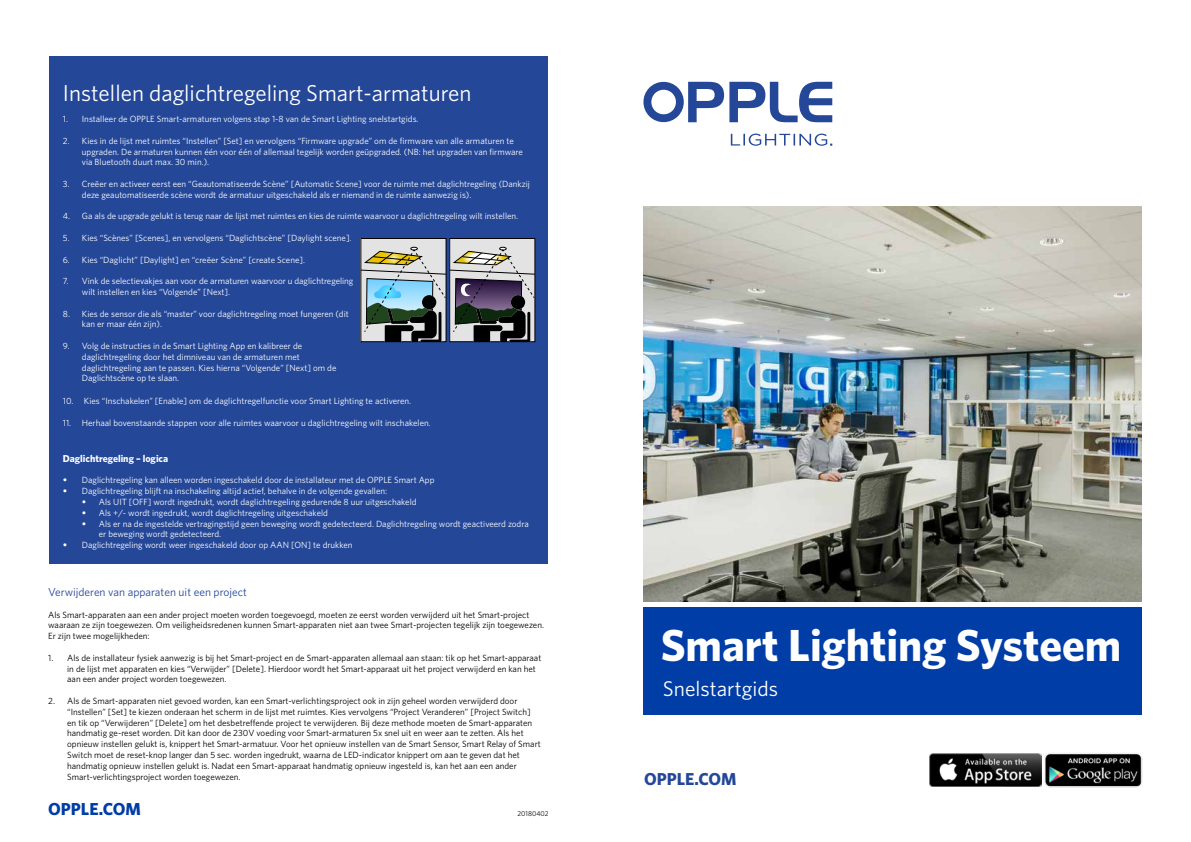
<style>
.page{position:relative;width:1191px;height:842px;background:#fff}
.page>*{position:absolute;margin:0;border:0;box-sizing:border-box;transform-origin:0 0}
.t1{font:700 45px "Whitney";color:#fff}
.t2{font:23px "Whitney";color:#fff}
.t3{font:21.3px "Whitney";color:#fff}
.t4{font:700 17.3px "Whitney";color:#244798}
.t5{font:700 17.3px "Whitney";color:#003da6}
.t6{font:11.5px "Whitney";color:#244798}
.t7{font:700 10px "Whitney";color:#fff}
.t8{font:9px/10.8px "Whitney";color:#fff}
.t9{font:9px/10.8px "Whitney";color:#000}
.t10{font:7px "Whitney";color:#000}
.s1{font-family:"Arial";font-weight:900}
</style>
<div class="page">
<img style="left:643px;top:206px;width:498px;height:396px">
<svg style="left:643px;top:81px;width:189px;height:65px"></svg>
<div style="left:643px;top:607px;width:498px;height:107px;background:#003da6"></div>
<img style="left:929px;top:753px;width:112px;height:34px">
<img style="left:1044px;top:753px;width:99px;height:35px">
<div style="left:49px;top:57px;width:498px;height:507px;background:#244798"></div>
<div style="left:361px;top:238px;width:85px;height:104px;background:#e3e3e3"></div>
<div style="left:360px;top:238px;width:86px;height:104px;border:1px solid #000"></div>
<div style="left:450px;top:238px;width:85px;height:104px;background:#e3e3e3"></div>
<div style="left:449px;top:238px;width:86px;height:104px;border:1px solid #000"></div>
<svg style="left:360px;top:247px;width:175px;height:95px"></svg>
<h2 class="t2" style="left:63px;top:77px;width:410px">Instellen daglichtregeling Smart-armaturen</h2>
<p class="t8" style="left:63px;top:113px;width:357px">1. Installeer de OPPLE Smart-armaturen volgens stap 1-8 van de Smart Lighting snelstartgids.</p>
<p class="t8" style="left:82px;top:135px;width:442px;text-indent:-19px">2. Kies in de lijst met ruimtes “Instellen” [Set] en vervolgens “Firmware upgrade” om de firmware van alle armaturen te upgraden. De armaturen kunnen één voor één of allemaal tegelijk worden geüpgraded. (NB: het upgraden van firmware via Bluetooth duurt max. 30 min.).</p>
<p class="t8" style="left:82px;top:178px;width:450px;text-indent:-19px">3. Creëer en activeer eerst een “Geautomatiseerde Scène” [Automatic Scene] voor de ruimte met daglichtregeling (Dankzij deze geautomatiseerde scène wordt de armatuur uitgeschakeld als er niemand in de ruimte aanwezig is).</p>
<p class="t8" style="left:63px;top:211px;width:457px">4. Ga als de upgrade gelukt is terug naar de lijst met ruimtes en kies de ruimte waarvoor u daglichtregeling wilt instellen.</p>
<p class="t8" style="left:63px;top:232px;width:290px">5. Kies “Scènes” [Scenes], en vervolgens “Daglichtscène” [Daylight scene].</p>
<p class="t8" style="left:63px;top:254px;width:244px">6. Kies “Daglicht” [Daylight] en “creëer Scène” [create Scene].</p>
<p class="t8" style="left:82px;top:275px;width:273px;text-indent:-19px">7. Vink de selectievakjes aan voor de armaturen waarvoor u daglichtregeling wilt instellen en kies “Volgende” [Next].</p>
<p class="t8" style="left:82px;top:308px;width:268px;text-indent:-19px">8. Kies de sensor die als “master” voor daglichtregeling moet fungeren (dit kan er maar één zijn).</p>
<p class="t8" style="left:82px;top:340px;width:256px;text-indent:-19px">9. Volg de instructies in de Smart Lighting App en kalibreer de daglichtregeling door het dimniveau van de armaturen met daglichtregeling aan te passen. Kies hierna “Volgende” [Next] om de Daglichtscène op te slaan.</p>
<p class="t8" style="left:63px;top:395px;width:350px">10. Kies “Inschakelen” [Enable] om de daglichtregelfunctie voor Smart Lighting te activeren.</p>
<p class="t8" style="left:63px;top:417px;width:369px">11. Herhaal bovenstaande stappen voor alle ruimtes waarvoor u daglichtregeling wilt inschakelen.</p>
<p class="t7" style="left:63px;top:452px;width:107px">Daglichtregeling – logica</p>
<p class="t8" style="left:63px;top:475px;width:373px"><span class="s1">•</span> Daglichtregeling kan alleen worden ingeschakeld door de installateur met de OPPLE Smart App</p>
<p class="t8" style="left:63px;top:485px;width:326px"><span class="s1">•</span> Daglichtregeling blijft na inschakeling altijd actief, behalve in de volgende gevallen:</p>
<p class="t8" style="left:82px;top:496px;width:336px"><span class="s1">•</span> Als UIT [OFF] wordt ingedrukt, wordt daglichtregeling gedurende 8 uur uitgeschakeld</p>
<p class="t8" style="left:82px;top:507px;width:248px"><span class="s1">•</span> Als +/- wordt ingedrukt, wordt daglichtregeling uitgeschakeld</p>
<p class="t8" style="left:99px;top:518px;width:431px;text-indent:-17px"><span class="s1">•</span> Als er na de ingestelde vertragingstijd geen beweging wordt gedetecteerd. Daglichtregeling wordt geactiveerd zodra er beweging wordt gedetecteerd.</p>
<p class="t8" style="left:63px;top:539px;width:291px"><span class="s1">•</span> Daglichtregeling wordt weer ingeschakeld door op AAN [ON] te drukken</p>
<p class="t6" style="left:48px;top:584px;width:200px">Verwijderen van apparaten uit een project</p>
<p class="t9" style="left:48px;top:609px;width:497px">Als Smart-apparaten aan een ander project moeten worden toegevoegd, moeten ze eerst worden verwijderd uit het Smart-project waaraan ze zijn toegewezen. Om veiligheidsredenen kunnen Smart-apparaten niet aan twee Smart-projecten tegelijk zijn toegewezen.<br>Er zijn twee mogelijkheden:</p>
<p class="t9" style="left:67px;top:652px;width:475px;text-indent:-19px">1. Als de installateur fysiek aanwezig is bij het Smart-project en de Smart-apparaten allemaal aan staan: tik op het Smart-apparaat in de lijst met apparaten en kies “Verwijder” [Delete]. Hierdoor wordt het Smart-apparaat uit het project verwijderd en kan het aan een ander project worden toegewezen.</p>
<p class="t9" style="left:67px;top:695px;width:475px;text-indent:-19px">2. Als de Smart-apparaten niet gevoed worden, kan een Smart-verlichtingsproject ook in zijn geheel worden verwijderd door “Instellen” [Set] te kiezen onderaan het scherm in de lijst met ruimtes. Kies vervolgens “Project Veranderen” [Project Switch] en tik op “Verwijderen” [Delete] om het desbetreffende project te verwijderen. Bij deze methode moeten de Smart-apparaten handmatig ge-reset worden. Dit kan door de 230V voeding voor Smart-armaturen 5x snel uit en weer aan te zetten. Als het opnieuw instellen gelukt is, knippert het Smart-armatuur. Voor het opnieuw instellen van de Smart Sensor, Smart Relay of Smart Switch moet de reset-knop langer dan 5 sec. worden ingedrukt, waarna de LED-indicator knippert om aan te geven dat het handmatig opnieuw instellen gelukt is. Nadat een Smart-apparaat handmatig opnieuw ingesteld is, kan het aan een ander Smart-verlichtingsproject worden toegewezen.</p>
<h3 class="t5" style="left:48px;top:797px;width:94px">OPPLE.COM</h3>
<p class="t10" style="left:517px;top:808px;width:32px">20180402</p>
<h1 class="t1" style="left:660px;top:615px;width:462px">Smart Lighting Systeem</h1>
<h3 class="t3" style="left:663px;top:674px;width:117px">Snelstartgids</h3>
<h3 class="t4" style="left:644px;top:768px;width:94px">OPPLE.COM</h3>
</div>
